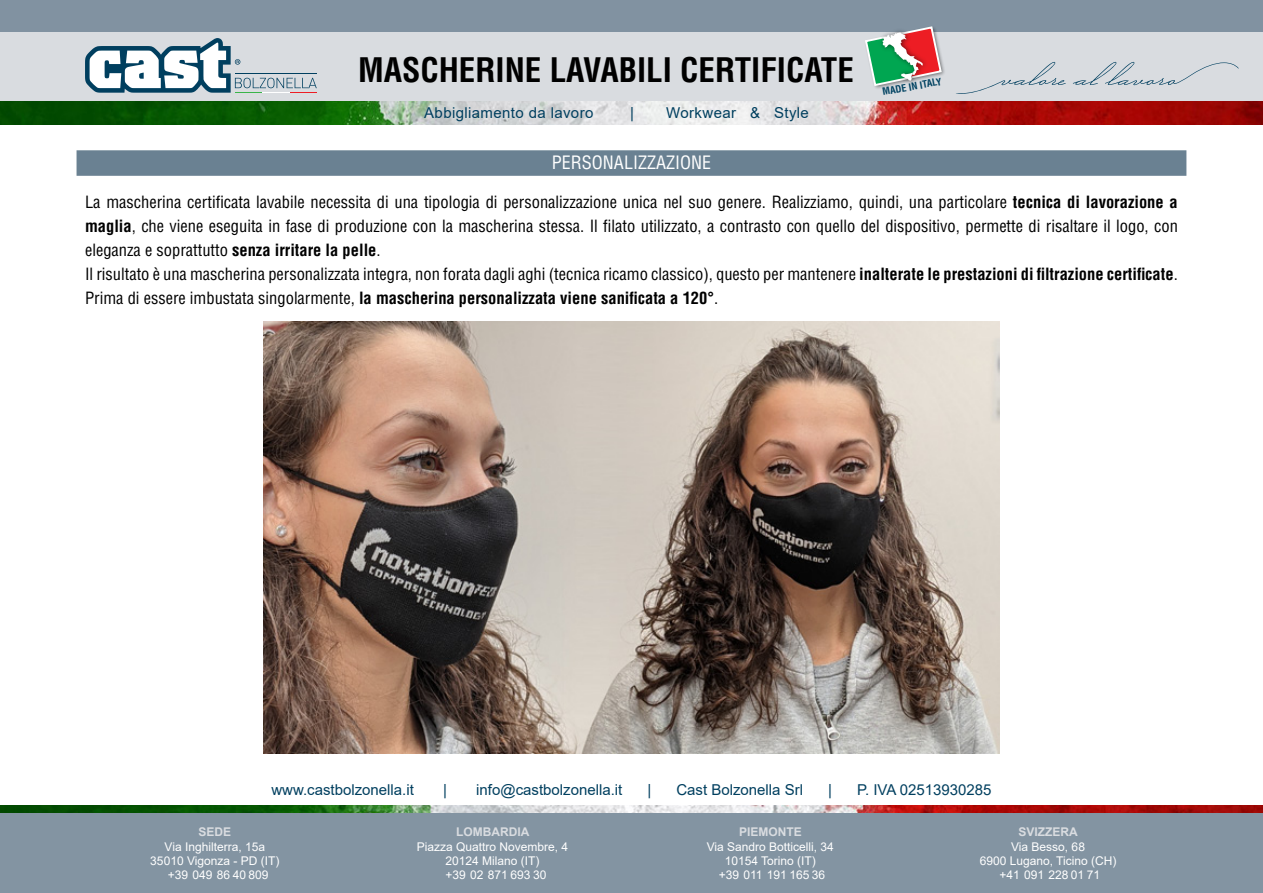
<style>
.page{position:relative;width:1263px;height:893px;background:#fff}
.page>*{position:absolute;margin:0;border:0;box-sizing:border-box;transform-origin:0 0}
.t1{font:700 condensed 33px "Helvetica LT Std";color:#000}
.t2{font:condensed 18px "Helvetica LT Std";color:#fff}
.t3{font:condensed 16.5px/24px "Helvetica LT Std";color:#000}
.t4{font:15px "Arial";color:#003f5f}
.t5{font:15px "Arial";letter-spacing:.025em;color:#003f5f}
.t6{font:12px/14.4px "Arial";color:#fff;text-align:center}
.t7{font:700 12px "Arial";color:#d9dce0}
.t8{font:700 condensed 9.9px "Helvetica LT Std";color:#004261}
.s1{font-weight:700}
</style>
<div class="page">
<div style="left:0;top:809px;width:1263px;height:84px;background:#8394a2"></div>
<div style="left:0;top:30px;width:1263px;height:72px;background:#d9dce0"></div>
<div style="left:0;top:0;width:1263px;height:31px;background:#8192a1"></div>
<svg style="left:85px;top:38px;width:232px;height:55px"></svg>
<hr style="left:235px;top:73px;width:82px;height:1px;background:#003f5f">
<svg style="left:956px;top:62px;width:110px;height:32px"></svg>
<svg style="left:1073px;top:62px;width:166px;height:23px"></svg>
<img style="left:0;top:101px;width:1263px;height:23px">
<img style="left:0;top:806px;width:1263px;height:7px">
<svg style="left:864px;top:26px;width:79px;height:61px"></svg>
<div style="left:77px;top:150px;width:1109px;height:26px;background:#6a8192"></div>
<img style="left:264px;top:322px;width:735px;height:432px">
<h1 class="t1" style="left:358px;top:49px;width:497px">MASCHERINE LAVABILI CERTIFICATE</h1>
<p class="t5" style="left:424px;top:103px;width:171px">Abbigliamento da lavoro</p>
<p class="t4" style="left:630px;top:103px;width:5px">|</p>
<p class="t5" style="left:666px;top:103px;width:144px">Workwear &amp; Style</p>
<p class="t2" style="left:552px;top:152px;width:22px">PERSONA</p>
<p class="t2" style="left:624px;top:152px;width:19px">LIZZAZIONE</p>
<p class="t8" style="left:881px;top:86px;width:62px;rotate:-10deg">MADE IN ITALY</p>
<p class="t3" style="left:85px;top:190px;width:1094px">La mascherina certificata lavabile necessita di una tipologia di personalizzazione unica nel suo genere. Realizziamo, quindi, una particolare <span class="s1">tecnica di lavorazione a maglia</span>, che viene eseguita in fase di produzione con la mascherina stessa. I l filato utilizzato, a contrasto con quello del dispositivo, permette di risaltare il logo, con eleganza e soprattutto <span class="s1">senza irritare la pelle</span>.<br>I l risultato è una mascherina personalizzata integra, non forata dagli aghi (tecnica ricamo classico), questo per mantenere <span class="s1">inalterate le prestazioni di filtrazione certificate</span>.<br>Prima di essere imbustata singolarmente, <span class="s1">la mascherina personalizzata viene sanificata a 120°</span>.</p>
<p class="t4" style="left:271px;top:780px;width:144px">www.castbolzonella.it</p>
<p class="t4" style="left:443px;top:780px;width:5px">|</p>
<p class="t4" style="left:476px;top:780px;width:148px">info@castbolzonella.it</p>
<p class="t4" style="left:647px;top:780px;width:5px">|</p>
<p class="t4" style="left:676px;top:780px;width:128px">Cast Bolzonella Srl</p>
<p class="t4" style="left:828px;top:780px;width:5px">|</p>
<p class="t4" style="left:857px;top:780px;width:136px">P. IVA 02513930285</p>
<p class="t7" style="left:199px;top:824px;width:34px">SEDE</p>
<p class="t6" style="left:150px;top:839px;width:131px">Via Inghilterra, 15a<br>35010 Vigonza - PD (IT) +39 049 86 40 809</p>
<p class="t7" style="left:456px;top:824px;width:75px">LOMBARDIA</p>
<p class="t6" style="left:417px;top:839px;width:153px">Piazza Quattro Novembre, 4<br>20124 Milano (IT)<br>+39 02 871 693 30</p>
<p class="t7" style="left:739px;top:824px;width:64px">PIEMONTE</p>
<p class="t6" style="left:707px;top:839px;width:129px">Via Sandro Botticelli, 34<br>10154 Torino (IT)<br>+39 011 191 165 36</p>
<p class="t7" style="left:1019px;top:824px;width:61px">SVIZZERA</p>
<p class="t6" style="left:980px;top:839px;width:138px">Via Besso, 68<br>6900 Lugano, Ticino (CH) +41 091 228 01 71</p>
</div>
